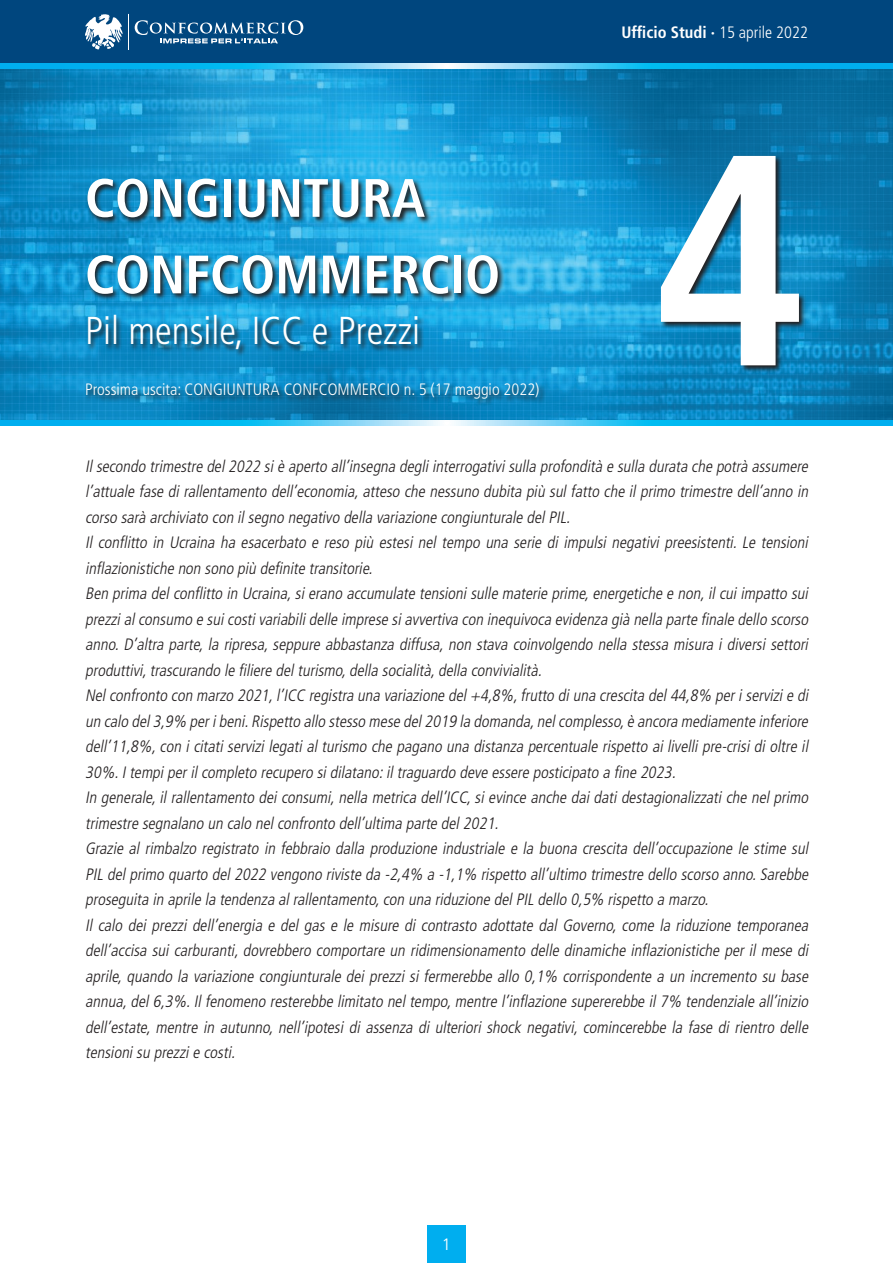
<style>
.page{position:relative;width:893px;height:1263px;background:#fff}
.page>*{position:absolute;margin:0;border:0;box-sizing:border-box;transform-origin:0 0}
.t1{font:700 condensed 300px "Frutiger LT Std";color:#fff}
.t2{font:700 condensed 54px/76.5px "Frutiger LT Std";color:#fff}
.t3{font:300 condensed 39px "Frutiger LT Std";color:#fff}
.t4{font:italic 300 condensed 16.5px/25.5px "Frutiger LT Std";color:#231f20}
.t5{font:300 condensed 16.5px "Frutiger LT Std";color:#fff}
.t6{font:700 condensed 16.5px "Frutiger LT Std";color:#fff}
.t7{font:300 16.5px "Frutiger LT Std";color:#fff}
.s1{font-weight:300}
</style>
<div class="page">
<img style="left:0;top:68px;width:893px;height:353px">
<svg style="left:85px;top:177px;width:461px;height:229px;background:#1c8bbc"></svg>
<svg style="left:659px;top:155px;width:148px;height:218px;background:#175a7a"></svg>
<div style="left:0;top:0;width:893px;height:68px;background:#00467e"></div>
<svg style="left:135px;top:20px;width:168px;height:23px"></svg>
<svg style="left:85px;top:14px;width:44px;height:36px"></svg>
<svg style="left:0;top:64px;width:893px;height:4px;background:#38c2f2"></svg>
<svg style="left:0;top:421px;width:893px;height:4px;background:#38c2f2"></svg>
<div style="left:427px;top:1225px;width:39px;height:38px;background:#00aeef"></div>
<h2 class="t2" style="left:85px;top:160px;width:417px">CONGIUNTURA<br>CONFCOMMERCIO</h2>
<h3 class="t3" style="left:85px;top:309px;width:337px">Pil mensile, ICC e Prezzi</h3>
<p class="t5" style="left:85px;top:380px;width:456px">Prossima uscita: CONGIUNTURA CONFCOMMERCIO n. 5 (17 maggio 2022)</p>
<p class="t6" style="left:621px;top:23px;width:188px">Ufficio Studi · <span class="s1">15 aprile 2022</span></p>
<h1 class="t1" style="left:652px;top:83px;width:157px">4</h1>
<p class="t4" style="left:85px;top:454px;width:728px">Ilsecondo trimestre del2022 siè aperto all’insegna degliinterrogativisulla profondità e sulla durata che potrà assumere l’attuale fase di rallentamento dell’economia,atteso che nessuno dubita più sul fatto che il primo trimestre dell’anno in corso sarà archiviato con ilsegno negativo della variazione congiunturale delPIL.<br>Il conflitto in Ucraina ha esacerbato e reso più estesi nel tempo una serie di impulsi negativi preesistenti. Le tensioni inflazionistiche non sono più definite transitorie.<br>Ben prima delconflitto in Ucraina,sierano accumulate tensionisulle materie prime,energetiche e non,ilcuiimpatto sui prezzialconsumo e suicostivariabilidelle imprese siavvertiva con inequivoca evidenza già nella parte finale dello scorso anno. D’altra parte, la ripresa, seppure abbastanza diffusa, non stava coinvolgendo nella stessa misura i diversi settori produttivi,trascurando le filiere delturismo,della socialità,della convivialità.<br>Nelconfronto con marzo 2021,l’ICC registra una variazione del+4,8%,frutto diuna crescita del44,8% periservizie di un calo del3,9% peribeni.Rispetto allo stesso mese del2019 la domanda,nelcomplesso,è ancora mediamente inferiore dell’11,8%,con i citati servizi legati al turismo che pagano una distanza percentuale rispetto ai livelli pre-crisi di oltre il 30%.Itempiperilcompleto recupero sidilatano:iltraguardo deve essere posticipato a fine 2023.<br>In generale,il rallentamento dei consumi,nella metrica dell’ICC,si evince anche dai dati destagionalizzati che nel primo trimestre segnalano un calo nelconfronto dell’ultima parte del2021.<br>Grazie al rimbalzo registrato in febbraio dalla produzione industriale e la buona crescita dell’occupazione le stime sul PIL delprimo quarto del2022 vengono riviste da -2,4% a -1,1% rispetto all’ultimo trimestre dello scorso anno.Sarebbe proseguita in aprile la tendenza alrallentamento,con una riduzione delPIL dello 0,5% rispetto a marzo.<br>Il calo dei prezzi dell’energia e del gas e le misure di contrasto adottate dal Governo, come la riduzione temporanea dell’accisa sui carburanti, dovrebbero comportare un ridimensionamento delle dinamiche inflazionistiche per il mese di aprile, quando la variazione congiunturale dei prezzi si fermerebbe allo 0,1% corrispondente a un incremento su base annua,del6,3%.Ilfenomeno resterebbe limitato neltempo,mentre l’inflazione supererebbe il7% tendenziale all’inizio dell’estate, mentre in autunno, nell’ipotesi di assenza di ulteriori shock negativi, comincerebbe la fase di rientro delle tensionisu prezzie costi.</p>
<p class="t7" style="left:442px;top:1235px;width:11px">1</p>
</div>
